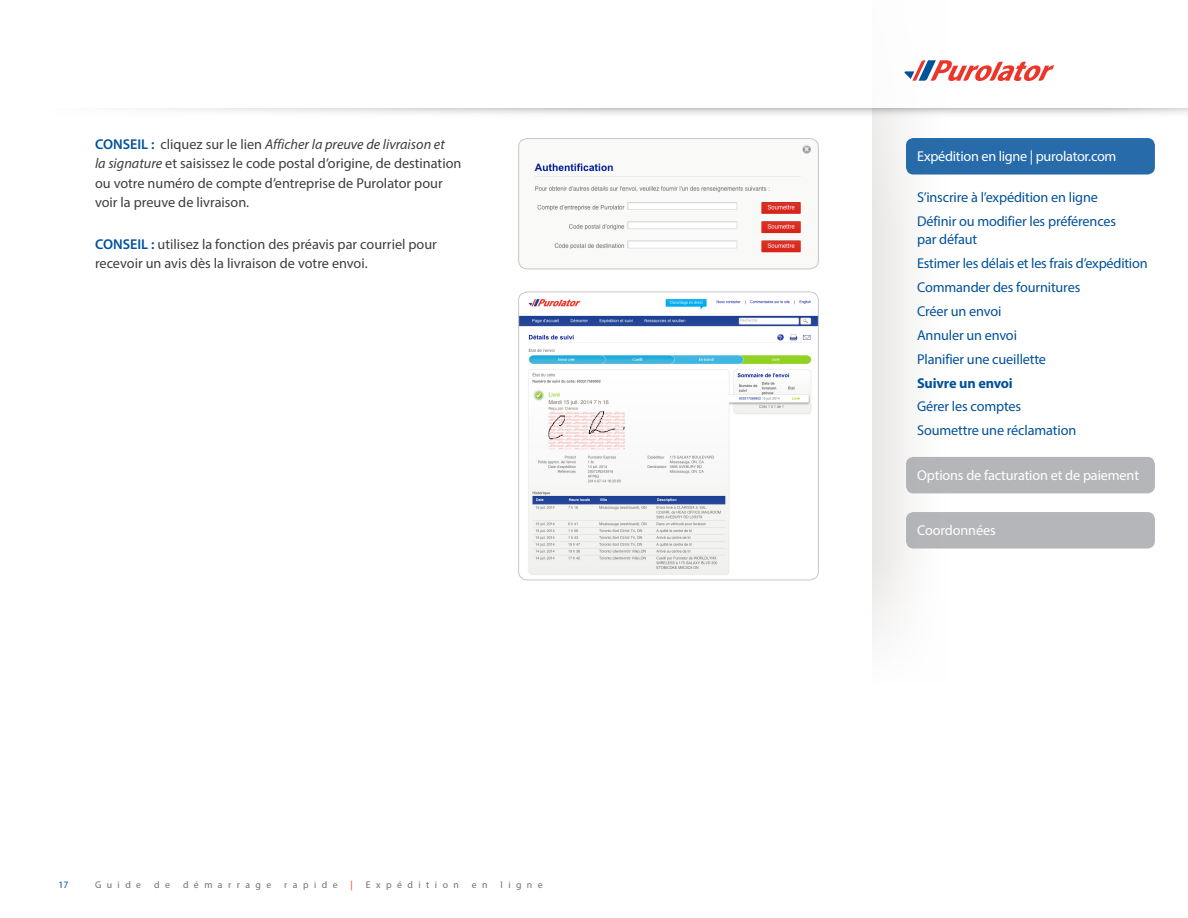
<style>
.page{position:relative;width:1188px;height:918px;background:#fff}
.page>*{position:absolute;margin:0;border:0;box-sizing:border-box;transform-origin:0 0}
.t1{font:14.25px/19.5px "Myriad Pro";color:#3e3e3f}
.t2{font:14.25px/18px "Myriad Pro";letter-spacing:-.01em;color:#01519b}
.t3{font:14.25px "Myriad Pro";letter-spacing:-.01em;color:#fff}
.t4{font:700 14.25px "Myriad Pro";letter-spacing:-.01em;color:#01519b}
.At_a_Glance{font:9.75px "Myriad Pro";letter-spacing:.56em;color:#7a6d65}
.At_a_Glance-2{font:9.75px "Myriad Pro";color:#01519b}
.At_a_Glance-3{font:9.75px "Myriad Pro";color:#ee3529}
.s1{font-weight:600;color:#01519b}
.s2{font-style:italic}
</style>
<div class="page">
<div style="left:873px;top:0;width:260px;height:683px;background:linear-gradient(to right,#f7f6f5,#fff)"></div>
<svg style="left:140px;top:108px;width:1048px;height:44px"></svg>
<div style="left:0;top:0;width:1188px;height:108px;background:#fff"></div>
<svg style="left:905px;top:60px;width:149px;height:21px"></svg>
<img style="left:519px;top:139px;width:299px;height:130px">
<div style="left:518px;top:138px;width:301px;height:131px;border:1px solid #ccc6c2;border-radius:9px"></div>
<img style="left:519px;top:292px;width:299px;height:288px">
<div style="left:518px;top:292px;width:301px;height:288px;border:1px solid #ccc6c2;border-radius:9px"></div>
<div style="left:906px;top:512px;width:249px;height:37px;background:#b5b6b9;border-radius:8px"></div>
<div style="left:906px;top:457px;width:249px;height:36px;background:#b5b6b9;border-radius:8px"></div>
<div style="left:906px;top:138px;width:249px;height:37px;background:#276baa;border-radius:8px"></div>
<p class="t1" style="left:95px;top:134px;width:368px"><span class="s1">CONSEIL :</span> cliquez sur le lien <span class="s2">Afficher la preuve de livraison et<br>la signature</span> et saisissez le code postal d’origine, de destination ou votre numéro de compte d’entreprise de Purolator pour voir la preuve de livraison.</p>
<p class="t1" style="left:95px;top:234px;width:343px"><span class="s1">CONSEIL :</span> utilisez la fonction des préavis par courriel pour recevoir un avis dès la livraison de votre envoi.</p>
<p class="At_a_Glance-2" style="left:58px;top:878px;width:12px">17</p>
<p class="At_a_Glance" style="left:95px;top:878px;width:48px">Guide</p>
<p class="At_a_Glance" style="left:154px;top:878px;width:17px">d e</p>
<p class="At_a_Glance" style="left:183px;top:878px;width:90px">démarrage</p>
<p class="At_a_Glance" style="left:284px;top:878px;width:55px">rapide</p>
<p class="At_a_Glance-3" style="left:351px;top:878px;width:4px">|</p>
<p class="At_a_Glance" style="left:366px;top:878px;width:94px">Expédition</p>
<p class="At_a_Glance" style="left:472px;top:878px;width:17px">e n</p>
<p class="At_a_Glance" style="left:501px;top:878px;width:44px">ligne</p>
<p class="t3" style="left:917px;top:147px;width:201px">Expédition en ligne | purolator.com</p>
<p class="t2" style="left:917px;top:188px;width:182px">S’inscrire à l’expédition en ligne</p>
<p class="t2" style="left:917px;top:212px;width:201px">Définir ou modifier les préférences par défaut</p>
<p class="t2" style="left:917px;top:254px;width:232px">Estimer les délais et les frais d’expédition</p>
<p class="t2" style="left:917px;top:278px;width:165px">Commander des fournitures</p>
<p class="t2" style="left:917px;top:302px;width:86px">Créer un envoi</p>
<p class="t2" style="left:917px;top:326px;width:101px">Annuler un envoi</p>
<p class="t2" style="left:917px;top:350px;width:131px">Planifier une cueillette</p>
<p class="t4" style="left:917px;top:373px;width:97px">Suivre un envoi</p>
<p class="t2" style="left:917px;top:397px;width:106px">Gérer les comptes</p>
<p class="t2" style="left:917px;top:421px;width:161px">Soumettre une réclamation</p>
<p class="t3" style="left:917px;top:467px;width:223px">Options de facturation et de paiement</p>
<p class="t3" style="left:917px;top:522px;width:80px">Coordonnées</p>
</div>
